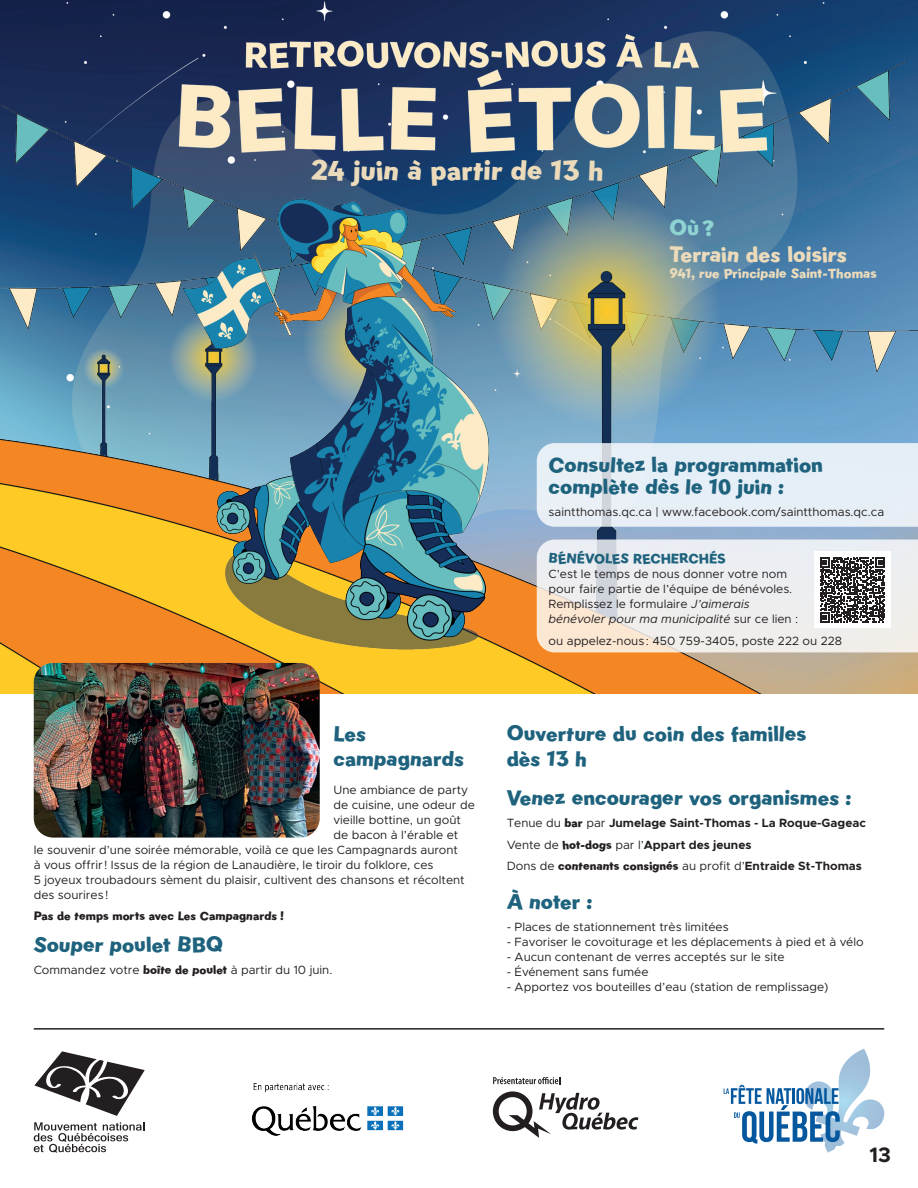
<style>
.page{position:relative;width:918px;height:1188px;background:#fff}
.page>*{position:absolute;margin:0;border:0;box-sizing:border-box;transform-origin:0 0}
.t1{font:27.75px "Gambado Sans Forte";color:#ecdbbb}
.t2{font:21.75px "Gambado Sans Forte";color:#ecdbbb}
.t3{font:21.75px "Gambado Sans Forte";color:#8fd3d3}
.t4{font:21px/25.2px "Gambado Sans Forte";color:#1e627d}
.t5{font:700 21px "Metropolis";color:#231f20}
.t6{font:13.5px "Gambado Sans Forte";color:#ecdbbb}
.t7{font:13.5px "Gambado Sans Forte";color:#1e627d}
.t8{font:12px/15px "Metropolis";color:#231f20}
.t9{font:12px "Gambado Sans Forte";color:#231f20}
.t10{font:700 12px/21.8px "Metropolis";color:#231f20}
.s1{font-family:"Gambado Sans Forte"}
.s2{font-style:italic}
.s3{font-weight:400}
.s4{font-family:"Gambado Sans Forte";font-weight:400}
.s5{font-family:"Metropolis"}
.s6{font-family:"Metropolis";font-weight:700}
</style>
<div class="page">
<img style="left:0;top:0;width:918px;height:694px">
<img style="left:814px;top:104px;width:104px;height:268px">
<img style="left:0;top:61px;width:906px;height:269px">
<img style="left:71px;top:8px;width:663px;height:283px">
<img style="left:0;top:291px;width:814px;height:403px">
<svg style="left:724px;top:1049px;width:160px;height:104px"></svg>
<img style="left:252px;top:1083px;width:152px;height:53px">
<svg style="left:493px;top:1091px;width:146px;height:47px"></svg>
<svg style="left:493px;top:1077px;width:67px;height:7px"></svg>
<svg style="left:34px;top:1051px;width:111px;height:65px"></svg>
<svg style="left:34px;top:1122px;width:110px;height:31px"></svg>
<img style="left:132px;top:0;width:682px;height:241px">
<img style="left:173px;top:176px;width:348px;height:482px">
<img style="left:34px;top:663px;width:286px;height:175px">
<div style="left:537px;top:443px;width:381px;height:84px;background:#e6eef6"></div>
<hr style="left:34px;top:1028px;width:850px;height:2px;background:#231f20">
<svg style="left:537px;top:540px;width:381px;height:112px;background:#e1dfde"></svg>
<h1 class="t1" style="left:311px;top:152px;width:294px">24 juin à partir de 13 h</h1>
<h2 class="t3" style="left:670px;top:214px;width:46px">Où?</h2>
<h2 class="t2" style="left:670px;top:240px;width:179px">Terrain des loisirs</h2>
<p class="t6" style="left:670px;top:265px;width:209px">941, rue Principale Saint-Thomas</p>
<h3 class="t4" style="left:549px;top:453px;width:276px;line-height:22.5px">Consultez la programmation complète dès le 10 juin :</h3>
<p class="t8" style="left:549px;top:505px;width:337px">saintthomas.qc.ca | www.facebook.com/saintthomas.qc.ca</p>
<h3 class="t4" style="left:334px;top:721px;width:132px">Les campagnards</h3>
<p class="t8" style="left:334px;top:782px;width:136px">Une ambiance de party</p>
<p class="t8" style="left:334px;top:797px;width:143px">de cuisine, une odeur de</p>
<p class="t8" style="left:334px;top:812px;width:129px">vieille bottine, un goût</p>
<p class="t8" style="left:334px;top:827px;width:126px">de bacon à l’érable et</p>
<p class="t8" style="left:34px;top:842px;width:426px">le souvenir d’une soirée mémorable, voilà ce que les Campagnards auront</p>
<p class="t8" style="left:34px;top:857px;width:401px">à vous offrir! Issus de la région de Lanaudière, le tiroir du folklore, ces</p>
<p class="t8" style="left:34px;top:872px;width:432px">5 joyeux troubadours sèment du plaisir, cultivent des chansons et récoltent</p>
<p class="t8" style="left:34px;top:887px;width:76px">des sourires !</p>
<p class="t9" style="left:34px;top:908px;width:252px">Pas de temps morts avec Les Campagnards !</p>
<h3 class="t4" style="left:34px;top:932px;width:191px">Souper poulet BBQ</h3>
<p class="t8" style="left:34px;top:962px;width:300px">Commandez votre <span class="s1">boîte de poulet</span> à partir du 10 juin.</p>
<p class="t7" style="left:549px;top:549px;width:178px">BÉNÉVOLES RECHERCHÉS</p>
<p class="t8" style="left:549px;top:566px;width:251px">C’est le temps de nous donner votre nom pour faire partie de l’équipe de bénévoles.<br>Remplissez le formulaire <span class="s2">J’aimerais bénévoler pour ma municipalité</span> sur ce lien :</p>
<p class="t8" style="left:549px;top:633px;width:295px">ou appelez-nous : 450 759-3405, poste 222 ou 228</p>
<h3 class="t4" style="left:507px;top:721px;width:301px">Ouverture du coin des familles dès 13 h</h3>
<h3 class="t4" style="left:507px;top:785px;width:346px">Venez encourager vos organismes :</h3>
<p class="t10" style="left:507px;top:812px;width:361px"><span class="s3">Tenue du</span> <span class="s4">bar</span> <span class="s3">par</span> Jumelage Saint-Thomas - La Roque-Gageac<br><span class="s3">Vente de</span> <span class="s4">hot-dogs</span> <span class="s3">par l’</span>Appart des jeunes</p>
<p class="t9" style="left:507px;top:858px;width:357px"><span class="s5">Dons de</span> contenants consignés <span class="s5">au profit d’</span><span class="s6">Entraide St-Thomas</span></p>
<h3 class="t4" style="left:507px;top:889px;width:87px">À noter :</h3>
<p class="t8" style="left:507px;top:919px;width:224px">- Places de stationnement très limitées</p>
<p class="t8" style="left:507px;top:934px;width:358px">- Favoriser le covoiturage et les déplacements à pied et à vélo</p>
<p class="t8" style="left:507px;top:949px;width:279px">- Aucun contenant de verres acceptés sur le site</p>
<p class="t8" style="left:507px;top:964px;width:143px">- Événement sans fumée</p>
<p class="t8" style="left:507px;top:979px;width:323px">- Apportez vos bouteilles d’eau (station de remplissage)</p>
<h3 class="t5" style="left:870px;top:1141px;width:23px">13</h3>
</div>
